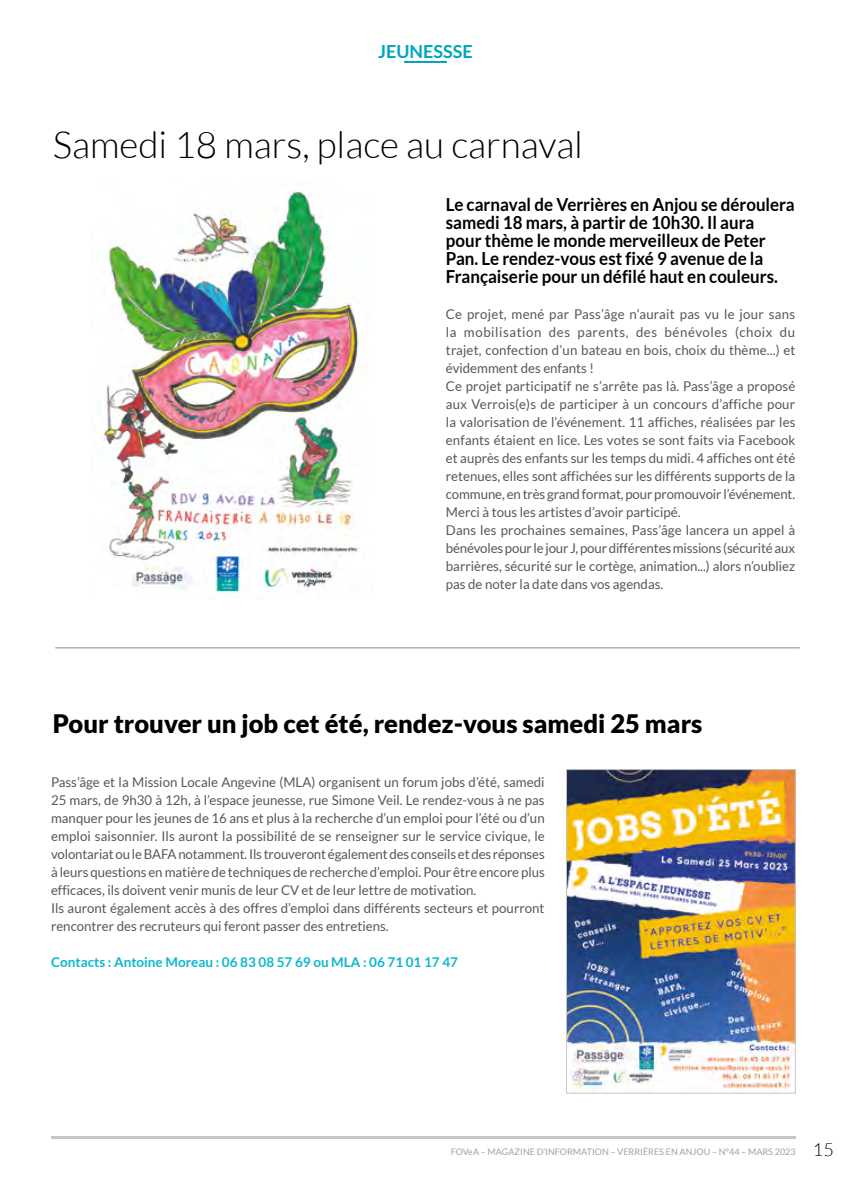
<style>
.page{position:relative;width:851px;height:1191px;background:#fff}
.page>*{position:absolute;margin:0;border:0;box-sizing:border-box;transform-origin:0 0}
.t1{font:300 36.9px "Lato";color:#000}
.t2{font:900 25.5px "Lato";color:#000}
.t3{font:700 18px/18px "Lato";color:#000;scale:.94 1}
.t4{font:700 18px "Lato";color:#00a5c0}
.t5{font:13.5px/18px "Lato";color:#575756}
.t6{font:700 13.5px "Lato";color:#0cb7ce}
.t7{font:9px "Lato";color:#a1a1a1}
.s1{font-weight:300;font-size:18px;color:#000}
</style>
<div class="page">
<hr style="left:51px;top:1135px;width:744px;height:3px;background:#c6c6c6">
<hr style="left:404px;top:61px;width:42px;height:2px;background:#00a5c0">
<img style="left:103px;top:184px;width:256px;height:410px">
<hr style="left:55px;top:647px;width:744px;height:1px;background:#878787">
<img style="left:568px;top:771px;width:225px;height:320px">
<div style="left:566px;top:769px;width:229px;height:324px;border:1px solid #c6c6c6"></div>
<h3 class="t4" style="left:378px;top:41px;width:96px">JEUNESSSE</h3>
<h1 class="t1" style="left:53px;top:125px;width:531px">Samedi 18 mars, place au carnaval</h1>
<h3 class="t3" style="left:446px;top:195px;width:372px">Le carnaval de Verrières en Anjou se déroulera samedi 18 mars, à partir de 10h30. Il aura<br>pour thème le monde merveilleux de Peter Pan. Le rendez-vous est fixé 9 avenue de la Françaiserie pour un défilé haut en couleurs.</h3>
<p class="t5" style="left:446px;top:305px;width:351px">Ce projet, mené par Pass’âge n’aurait pas vu le jour sans la mobilisation des parents, des bénévoles (choix du trajet, confection d’un bateau en bois, choix du thème...) et évidemment des enfants !<br>Ce projet participatif ne s’arrête pas là. Pass’âge a proposé aux Verrois(e)s de participer à un concours d’affiche pour la valorisation de l’événement. 11 affiches, réalisées par les enfants étaient en lice. Les votes se sont faits via Facebook et auprès des enfants sur les temps du midi. 4 affiches ont été retenues, elles sont affichées sur les différents supports de la commune, en très grand format, pour promouvoir l’événement.<br>Merci à tous les artistes d’avoir participé.<br>Dans les prochaines semaines, Pass’âge lancera un appel à bénévoles pour le jour J, pour différentes missions (sécurité aux barrières, sécurité sur le cortège, animation...) alors n’oubliez pas de noter la date dans vos agendas.</p>
<h2 class="t2" style="left:53px;top:709px;width:651px">Pour trouver un job cet été, rendez-vous samedi 25 mars</h2>
<p class="t5" style="left:51px;top:773px;width:495px">Pass’âge et la Mission Locale Angevine (MLA) organisent un forum jobs d’été, samedi 25 mars, de 9h30 à 12h, à l’espace jeunesse, rue Simone Veil. Le rendez-vous à ne pas manquer pour les jeunes de 16 ans et plus à la recherche d’un emploi pour l’été ou d’un emploi saisonnier. Ils auront la possibilité de se renseigner sur le service civique, le volontariat ou le BAFA notamment. Ils trouveront également des conseils et des réponses à leurs questions en matière de techniques de recherche d’emploi. Pour être encore plus efficaces, ils doivent venir munis de leur CV et de leur lettre de motivation.<br>Ils auront également accès à des offres d’emploi dans différents secteurs et pourront rencontrer des recruteurs qui feront passer des entretiens.</p>
<p class="t6" style="left:51px;top:954px;width:408px">Contacts : Antoine Moreau : 06 83 08 57 69 ou MLA : 06 71 01 17 47</p>
<p class="t7" style="left:450px;top:1147px;width:384px">FOVeA – MAGAZINE D’INFORMATION – VERRIÈRES EN ANJOU – N°44 – MARS 2023 <span class="s1">15</span></p>
</div>
